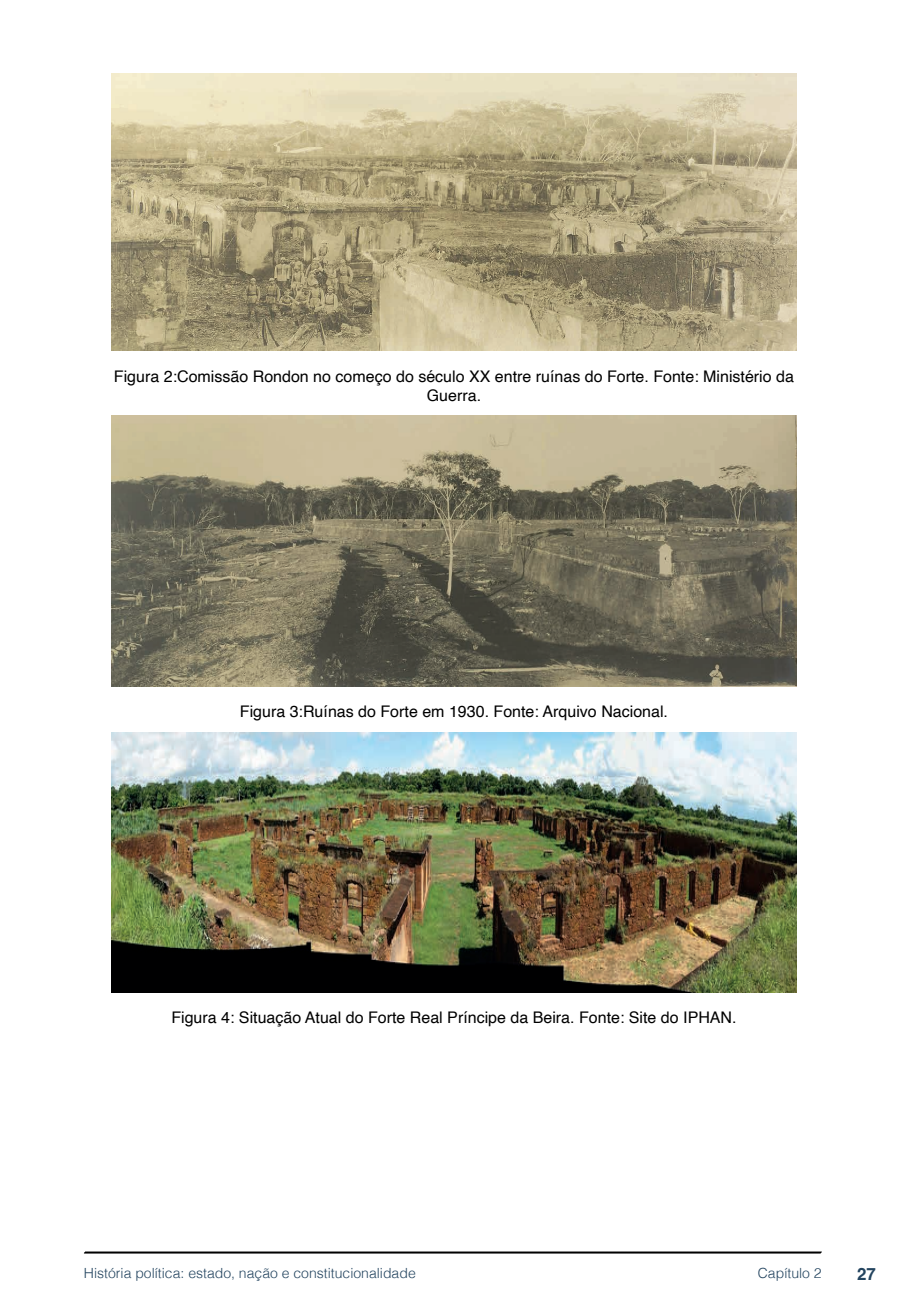
<style>
.page{position:relative;width:908px;height:1304px;background:#fff}
.page>*{position:absolute;margin:0;border:0;box-sizing:border-box;transform-origin:0 0}
.t1{font:700 16.8px "Helvetica";color:#23445f}
.t2{font:16px/19.2px "Helvetica";color:#000;text-align:center}
.t3{font:300 14px "Helvetica";color:#23445f}
</style>
<div class="page">
<svg style="left:84px;top:1251px;width:737px;height:3px;background:#515151"></svg>
<img style="left:112px;top:74px;width:684px;height:277px">
<img style="left:111px;top:415px;width:685px;height:272px">
<img style="left:111px;top:732px;width:685px;height:261px">
<p class="t2" style="left:114px;top:367px;width:681px">Figura 2:Comissão Rondon no começo do século XX entre ruínas do Forte. Fonte: Ministério da<br>Guerra.</p>
<p class="t2" style="left:240px;top:703px;width:429px">Figura 3:Ruínas do Forte em 1930. Fonte: Arquivo Nacional.</p>
<p class="t2" style="left:171px;top:1009px;width:566px">Figura 4: Situação Atual do Forte Real Príncipe da Beira. Fonte: Site do IPHAN.</p>
<p class="t3" style="left:84px;top:1261px;width:333px">História política: estado, nação e constitucionalidade</p>
<p class="t3" style="left:757px;top:1261px;width:65px">Capítulo 2</p>
<p class="t1" style="left:856px;top:1264px;width:20px">27</p>
</div>
